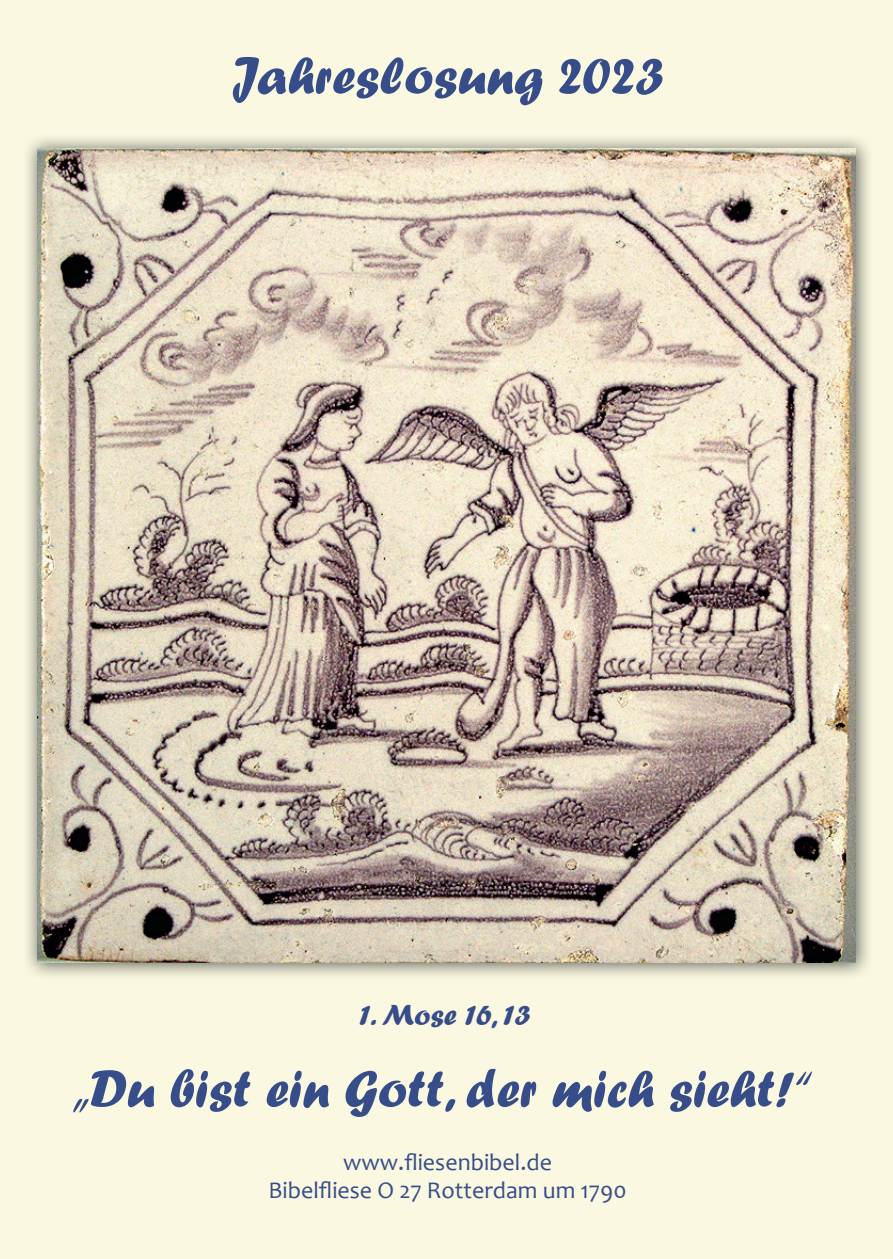
<style>
.page{position:relative;width:893px;height:1259px;background:#faf8e0}
.page>*{position:absolute;margin:0;border:0;box-sizing:border-box;transform-origin:0 0}
.t1{font:54px "Forte";color:#374d89}
.t2{font:30px "Forte";color:#374d89}
.t3{font:24px/28.8px "Candara";color:#374d89;text-align:center}
</style>
<div class="page">
<img style="left:27px;top:138px;width:842px;height:838px">
<img style="left:38px;top:149px;width:817px;height:813px">
<h1 class="t1" style="left:231px;top:44px;width:434px">Jahreslosung 2023</h1>
<p class="t2" style="left:359px;top:997px;width:173px">1. Mose 16, 13</p>
<h1 class="t1" style="left:72px;top:1057px;width:742px">„Du bist ein Gott, der mich sieht!“</h1>
<p class="t3" style="left:268px;top:1147px;width:360px">www.fliesenbibel.de<br>Bibelfliese O 27 Rotterdam um 1790</p>
</div>
